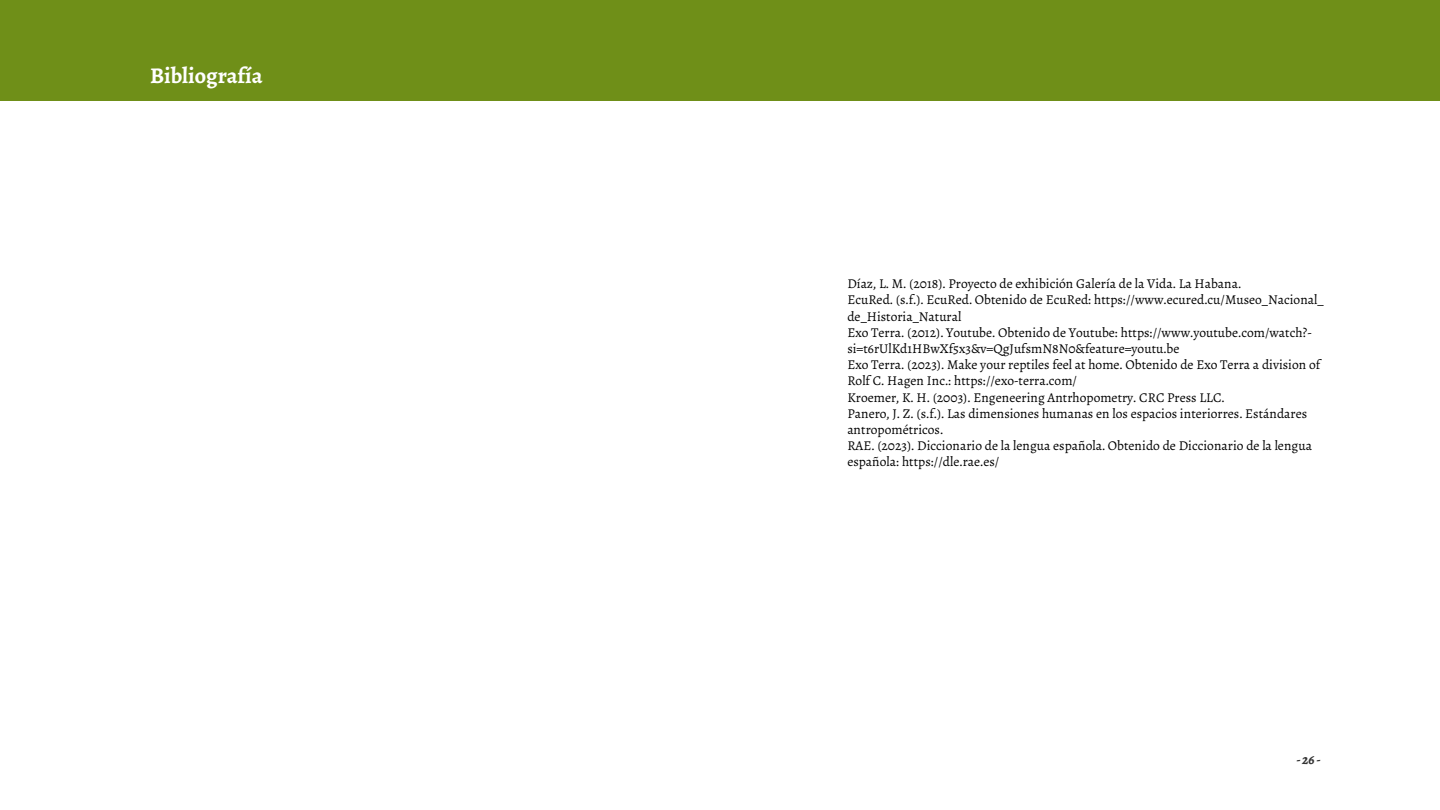
<style>
.page{position:relative;width:1440px;height:810px;background:#fff}
.page>*{position:absolute;margin:0;border:0;box-sizing:border-box;transform-origin:0 0}
.t1{font:700 22.5px "Alegreya";color:#fff}
.t2{font:13.5px/16.2px "Alegreya";color:#000}
.t3{font:italic 700 13.5px "Alegreya";color:#333}
</style>
<div class="page">
<div style="left:0;top:0;width:1440px;height:101px;background:#6f8f18"></div>
<h1 class="t1" style="left:150px;top:61px;width:114px">Bibliografía</h1>
<p class="t2" style="left:847px;top:276px;width:478px">Díaz, L. M. (2018). Proyecto de exhibición Galería de la Vida. La Habana.<br>EcuRed. (s.f.). EcuRed. Obtenido de EcuRed: https://www.ecured.cu/Museo_Nacional_ de_Historia_Natural<br>Exo Terra. (2012). Youtube. Obtenido de Youtube: https://www.youtube.com/watch?- si=t6rUlKd1HBwXf5x3&amp;v=QgJufsmN8N0&amp;feature=youtu.be<br>Exo Terra. (2023). Make your reptiles feel at home. Obtenido de Exo Terra a division of Rolf C. Hagen Inc.: https://exo-terra.com/<br>Kroemer, K. H. (2003). Engeneering Antrhopometry. CRC Press LLC.<br>Panero, J. Z. (s.f.). Las dimensiones humanas en los espacios interiorres. Estándares antropométricos.<br>RAE. (2023). Diccionario de la lengua española. Obtenido de Diccionario de la lengua española: https://dle.rae.es/</p>
<p class="t3" style="left:1296px;top:751px;width:26px">- 26 -</p>
</div>
